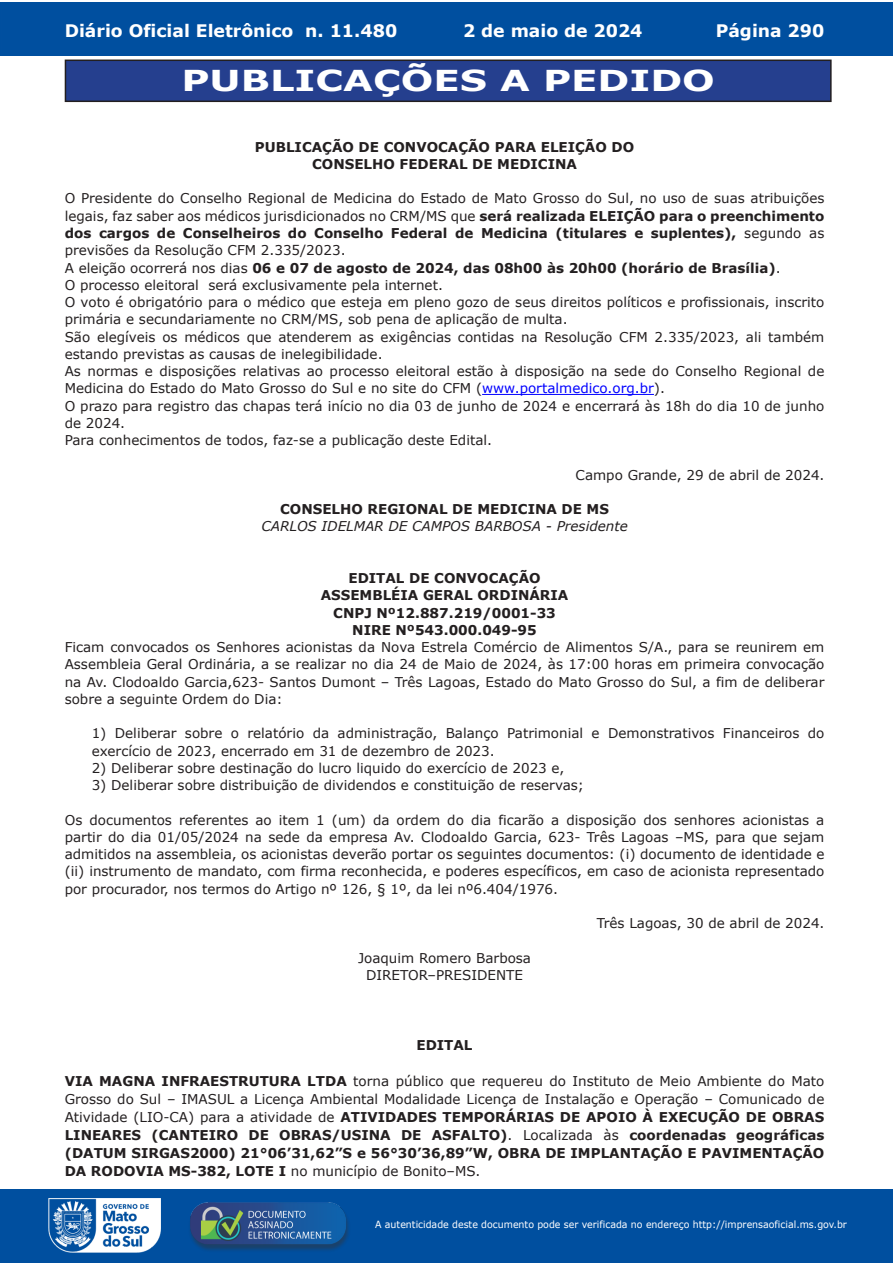
<style>
.page{position:relative;width:893px;height:1263px;background:#fff}
.page>*{position:absolute;margin:0;border:0;box-sizing:border-box;transform-origin:0 0}
.t1{font:700 28.8px "Verdana";color:#fff;scale:1.33 1}
.t2{font:700 17.25px "Verdana";color:#fff}
.t3{font:13.5px/17.2px "Verdana";color:#231f20}
.t4{font:700 13.5px/18px "Verdana";color:#231f20;text-align:center}
.t5{font:italic 13.5px "Verdana";color:#231f20}
.t6{font:9.9px "Verdana";color:#fff;scale:.95 1}
.s1{font-weight:700}
.s2{color:#00f}
.s3{font-weight:400}
</style>
<div class="page">
<div style="left:0;top:2px;width:893px;height:53px;background:#004f9f"></div>
<div style="left:1px;top:1189px;width:892px;height:74px;background:#004f9f"></div>
<img style="left:49px;top:1198px;width:111px;height:54px">
<img style="left:185px;top:1201px;width:168px;height:54px">
<hr style="left:482px;top:394px;width:172px;height:1px;background:#00f">
<div style="left:65px;top:60px;width:766px;height:41px;background:#253f8e"></div>
<div style="left:65px;top:60px;width:767px;height:42px;border:2px solid #231f20"></div>
<p class="t2" style="left:65px;top:18px;width:334px">Diário Oficial Eletrônico n. 11.480</p>
<p class="t2" style="left:463px;top:18px;width:181px">2 de maio de 2024</p>
<p class="t2" style="left:716px;top:18px;width:110px">Página 290</p>
<h1 class="t1" style="left:181px;top:61px;width:403px">PUBLICAÇÕES A PEDIDO</h1>
<p class="t4" style="left:255px;top:138px;width:381px;line-height:17.2px">PUBLICAÇÃO DE CONVOCAÇÃO PARA ELEIÇÃO DO<br>CONSELHO FEDERAL DE MEDICINA</p>
<p class="t3" style="left:65px;top:190px;width:761px">O Presidente do Conselho Regional de Medicina do Estado de Mato Grosso do Sul, no uso de suas atribuições legais, faz saber aos médicos jurisdicionados no CRM/MS que <span class="s1">será realizada ELEIÇÃO para o preenchimento dos cargos de Conselheiros do Conselho Federal de Medicina (titulares e suplentes),</span> segundo as previsões da Resolução CFM 2.335/2023.<br>A eleição ocorrerá nos dias <span class="s1">06 e 07 de agosto de 2024, das 08h00 às 20h00 (horário de Brasília)</span>.<br>O processo eleitoral será exclusivamente pela internet.<br>O voto é obrigatório para o médico que esteja em pleno gozo de seus direitos políticos e profissionais, inscrito primária e secundariamente no CRM/MS, sob pena de aplicação de multa.<br>São elegíveis os médicos que atenderem as exigências contidas na Resolução CFM 2.335/2023, ali também estando previstas as causas de inelegibilidade.<br>As normas e disposições relativas ao processo eleitoral estão à disposição na sede do Conselho Regional de Medicina do Estado do Mato Grosso do Sul e no site do CFM (<span class="s2">www.portalmedico.org.br</span>).<br>O prazo para registro das chapas terá início no dia 03 de junho de 2024 e encerrará às 18h do dia 10 de junho de 2024.<br>Para conhecimentos de todos, faz-se a publicação deste Edital.</p>
<p class="t3" style="left:576px;top:466px;width:250px">Campo Grande, 29 de abril de 2024.</p>
<p class="t4" style="left:280px;top:500px;width:330px">CONSELHO REGIONAL DE MEDICINA DE MS</p>
<p class="t5" style="left:261px;top:517px;width:368px">CARLOS IDELMAR DE CAMPOS BARBOSA - Presidente</p>
<p class="t4" style="left:321px;top:569px;width:249px;line-height:17.2px">EDITAL DE CONVOCAÇÃO<br>ASSEMBLÉIA GERAL ORDINÁRIA<br>CNPJ Nº12.887.219/0001-33<br>NIRE Nº543.000.049-95</p>
<p class="t3" style="left:65px;top:638px;width:761px;text-align:justify">Ficam convocados os Senhores acionistas da Nova Estrela Comércio de Alimentos S/A., para se reunirem em Assembleia Geral Ordinária, a se realizar no dia 24 de Maio de 2024, às 17:00 horas em primeira convocação na Av. Clodoaldo Garcia,623- Santos Dumont – Três Lagoas, Estado do Mato Grosso do Sul, a fim de deliberar sobre a seguinte Ordem do Dia:</p>
<p class="t3" style="left:92px;top:725px;width:734px">1) Deliberar sobre o relatório da administração, Balanço Patrimonial e Demonstrativos Financeiros do exercício de 2023, encerrado em 31 de dezembro de 2023.</p>
<p class="t3" style="left:92px;top:759px;width:474px">2) Deliberar sobre destinação do lucro liquido do exercício de 2023 e,</p>
<p class="t3" style="left:92px;top:776px;width:494px">3) Deliberar sobre distribuição de dividendos e constituição de reservas;</p>
<p class="t3" style="left:65px;top:811px;width:761px;text-align:justify">Os documentos referentes ao item 1 (um) da ordem do dia ficarão a disposição dos senhores acionistas a partir do dia 01/05/2024 na sede da empresa Av. Clodoaldo Garcia, 623- Três Lagoas –MS, para que sejam admitidos na assembleia, os acionistas deverão portar os seguintes documentos: (i) documento de identidade e (ii) instrumento de mandato, com firma reconhecida, e poderes específicos, em caso de acionista representado por procurador, nos termos do Artigo nº 126, § 1º, da lei nº6.404/1976.</p>
<p class="t3" style="left:597px;top:914px;width:229px">Três Lagoas, 30 de abril de 2024.</p>
<p class="t3" style="left:358px;top:949px;width:175px;text-align:center">Joaquim Romero Barbosa<br>DIRETOR–PRESIDENTE</p>
<p class="t4" style="left:416px;top:1035px;width:58px">EDITAL</p>
<p class="t4" style="left:65px;top:1071px;width:761px;text-align:justify">VIA MAGNA INFRAESTRUTURA LTDA <span class="s3">torna público que requereu do Instituto de Meio Ambiente do Mato Grosso do Sul – IMASUL a Licença Ambiental Modalidade Licença de Instalação e Operação – Comunicado de Atividade (LIO-CA) para a atividade de</span> ATIVIDADES TEMPORÁRIAS DE APOIO À EXECUÇÃO DE OBRAS LINEARES (CANTEIRO DE OBRAS/USINA DE ASFALTO)<span class="s3">. Localizada às</span> coordenadas geográficas (DATUM SIRGAS2000) 21°06’31,62”S e 56°30’36,89”W, OBRA DE IMPLANTAÇÃO E PAVIMENTAÇÃO DA RODOVIA MS-382, LOTE I <span class="s3">no município de Bonito–MS.</span></p>
<p class="t6" style="left:375px;top:1218px;width:498px">A autenticidade deste documento pode ser verificada no endereço http://imprensaoficial.ms.gov.br</p>
</div>
